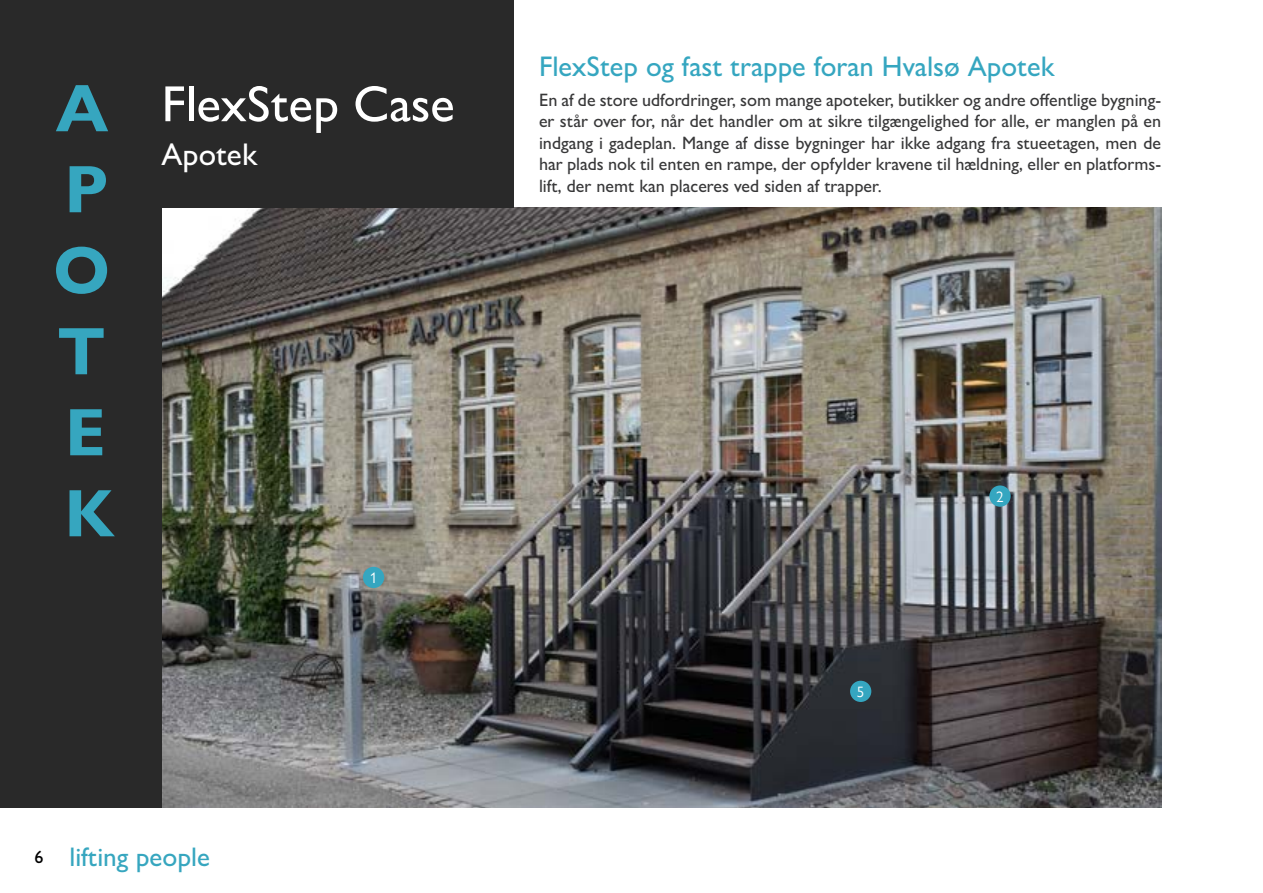
<style>
.page{position:relative;width:1263px;height:893px;background:#fff}
.page>*{position:absolute;margin:0;border:0;box-sizing:border-box;transform-origin:0 0}
.t1{font:700 67.5px/81px "Gill Sans Nova";color:#36a6bf}
.t2{font:500 51px "Gill Sans Nova";color:#fff}
.t3{font:500 31.5px "Gill Sans Nova";color:#fff}
.t4{font:500 28.5px "Gill Sans Nova";color:#35a6c0}
.t5{font:500 27px "Gill Sans Nova";color:#36a6bf}
.t6{font:500 18px/21.6px "Gill Sans Nova";color:#383839;text-align:justify}
.t7{font:15px "Gill Sans Nova";color:#fff}
.s1{font-size:18px;color:#000}
</style>
<div class="page">
<img style="left:162px;top:207px;width:999px;height:601px">
<div style="left:147px;top:0;width:366px;height:207px;background:#292929"></div>
<div style="left:0;top:0;width:162px;height:808px;background:#292929"></div>
<div style="left:363px;top:567px;width:21px;height:21px;background:#35a6c0;border-radius:50%"></div>
<div style="left:989px;top:485px;width:22px;height:22px;background:#35a6c0;border-radius:50%"></div>
<div style="left:850px;top:681px;width:21px;height:21px;background:#35a6c0;border-radius:50%"></div>
<h1 class="t1" style="left:53px;top:68px;width:63px">A<br>P<br>O<br>T<br>E<br>K</h1>
<h2 class="t2" style="left:162px;top:73px;width:295px">FlexStep Case</h2>
<h3 class="t3" style="left:162px;top:135px;width:97px">Apotek</h3>
<h3 class="t5" style="left:34px;top:840px;width:177px"><span class="s1">6</span> lifting people</h3>
<p class="t7" style="left:370px;top:569px;width:9px">1</p>
<h3 class="t4" style="left:539px;top:49px;width:517px">FlexStep og fast trappe foran Hvalsø Apotek</h3>
<p class="t6" style="left:539px;top:89px;width:624px">En af de store udfordringer, som mange apoteker, butikker og andre offentlige bygning&shy;er står over for, når det handler om at sikre tilgængelighed for alle, er manglen på en indgang i gadeplan. Mange af disse bygninger har ikke adgang fra stueetagen, men de har plads nok til enten en rampe, der opfylder kravene til hældning, eller en platforms&shy;lift, der nemt kan placeres ved siden af trapper.</p>
<p class="t7" style="left:857px;top:683px;width:9px">5</p>
<p class="t7" style="left:996px;top:487px;width:9px">2</p>
</div>
